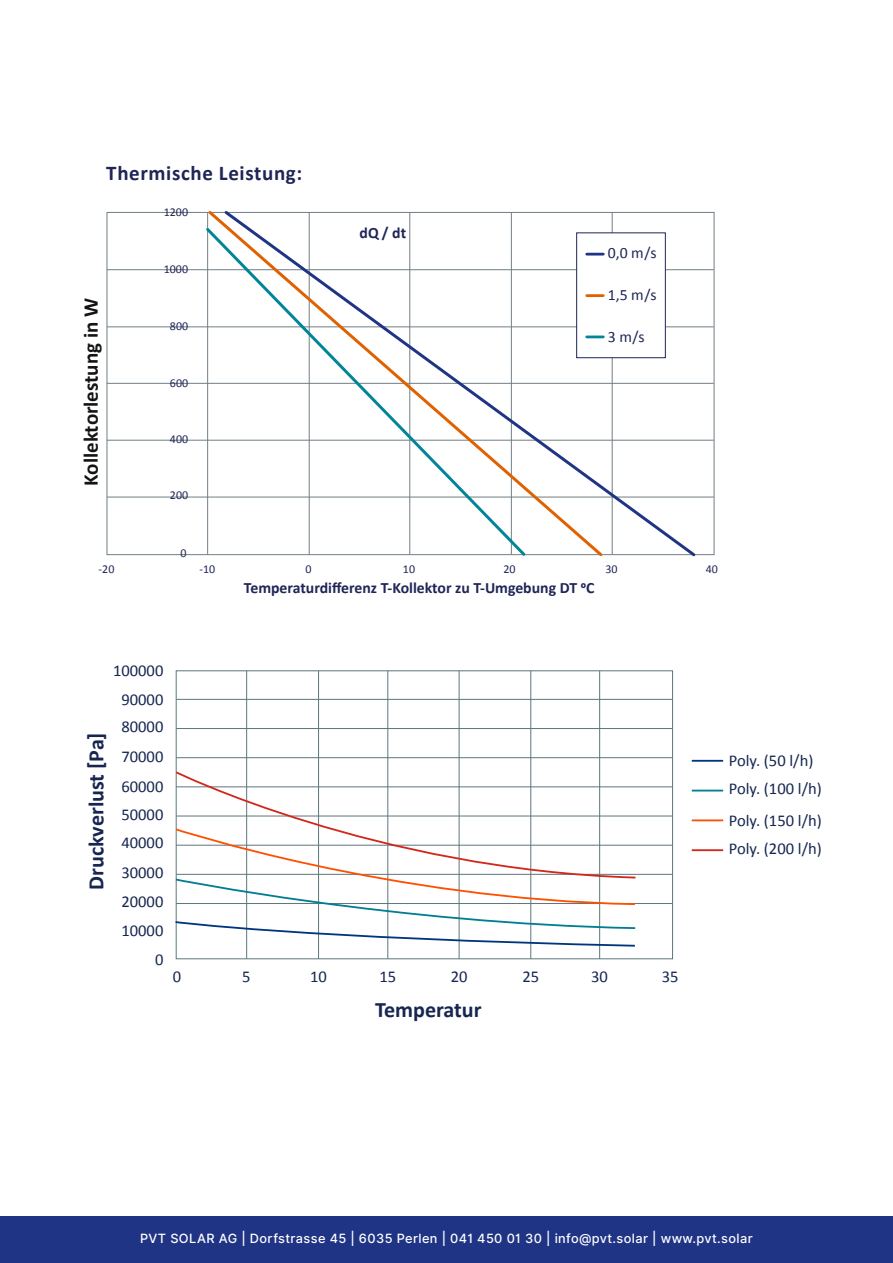
<style>
.page{position:relative;width:893px;height:1263px;background:#fff}
.page>*{position:absolute;margin:0;border:0;box-sizing:border-box;transform-origin:0 0}
.t1{font:700 22.05px "Calibri";color:#162650}
.t2{font:700 21px "Calibri";letter-spacing:.03em;color:#1f2556}
.t3{font:700 21px "Calibri";color:#131413}
.t4{font:18px "Myriad Pro";color:#131413}
.t5{font:16.5px/29.1px "Calibri";color:#162650}
.t6{font:700 15.75px "Calibri";color:#1f2556}
.t7{font:15.75px "Calibri";color:#1f2556}
.t8{font:500 12.75px "Inter";letter-spacing:.03em;color:#fff}
.t9{font:12px "Calibri";color:#1f2556}
</style>
<div class="page">
<div style="left:0;top:1216px;width:893px;height:47px;background:#203485"></div>
<hr style="left:107px;top:269px;width:607px;height:1px;background:#707f85">
<hr style="left:107px;top:326px;width:607px;height:1px;background:#707f85">
<hr style="left:107px;top:383px;width:607px;height:1px;background:#707f85">
<hr style="left:107px;top:440px;width:607px;height:1px;background:#707f85">
<hr style="left:107px;top:496px;width:607px;height:1px;background:#707f85">
<svg style="left:605px;top:212px;width:93px;height:345px"></svg>
<svg style="left:206px;top:211px;width:399px;height:345px"></svg>
<svg style="left:203px;top:225px;width:325px;height:331px"></svg>
<hr style="left:692px;top:760px;width:31px;height:2px;background:#00367e">
<hr style="left:692px;top:790px;width:31px;height:1px;background:#007e93">
<hr style="left:692px;top:819px;width:31px;height:2px;background:#ff5000">
<hr style="left:692px;top:849px;width:31px;height:2px;background:#d2281c">
<hr style="left:246px;top:671px;width:1px;height:288px;background:#5e767c">
<hr style="left:318px;top:671px;width:1px;height:288px;background:#5e767c">
<hr style="left:388px;top:671px;width:1px;height:288px;background:#5e767c">
<hr style="left:459px;top:671px;width:1px;height:288px;background:#5e767c">
<hr style="left:530px;top:671px;width:1px;height:288px;background:#5e767c">
<hr style="left:599px;top:671px;width:1px;height:288px;background:#5e767c">
<hr style="left:176px;top:699px;width:497px;height:1px;background:#5e767c">
<hr style="left:176px;top:728px;width:497px;height:1px;background:#5e767c">
<hr style="left:176px;top:757px;width:497px;height:1px;background:#5e767c">
<hr style="left:176px;top:786px;width:497px;height:1px;background:#5e767c">
<hr style="left:176px;top:816px;width:497px;height:1px;background:#5e767c">
<hr style="left:176px;top:845px;width:497px;height:1px;background:#5e767c">
<hr style="left:176px;top:874px;width:497px;height:1px;background:#5e767c">
<hr style="left:176px;top:903px;width:497px;height:1px;background:#5e767c">
<svg style="left:175px;top:770px;width:462px;height:57px"></svg>
<svg style="left:175px;top:827px;width:462px;height:121px"></svg>
<p class="t2" style="left:106px;top:158px;width:197px">Thermische Leistung:</p>
<p class="t3" style="left:76px;top:486px;width:189px;rotate:-90deg">Kollektorlestung in W</p>
<p class="t9" style="left:164px;top:204px;width:26px">1200</p>
<p class="t9" style="left:164px;top:260px;width:26px">1000</p>
<p class="t9" style="left:170px;top:317px;width:20px">800</p>
<p class="t9" style="left:170px;top:374px;width:20px">600</p>
<p class="t9" style="left:170px;top:430px;width:20px">400</p>
<p class="t9" style="left:170px;top:487px;width:20px">200</p>
<p class="t9" style="left:181px;top:545px;width:8px">0</p>
<p class="t6" style="left:360px;top:222px;width:48px">dQ / dt</p>
<p class="t7" style="left:608px;top:242px;width:50px">0,0 m/s</p>
<p class="t7" style="left:608px;top:284px;width:50px">1,5 m/s</p>
<p class="t7" style="left:608px;top:326px;width:38px">3 m/s</p>
<p class="t4" style="left:615px;top:242px;width:5px">,</p>
<p class="t4" style="left:615px;top:283px;width:5px">,</p>
<p class="t9" style="left:99px;top:560px;width:17px">-20</p>
<p class="t9" style="left:199px;top:560px;width:17px">-10</p>
<p class="t9" style="left:305px;top:561px;width:8px">0</p>
<p class="t9" style="left:403px;top:560px;width:14px">10</p>
<p class="t9" style="left:504px;top:560px;width:14px">20</p>
<p class="t9" style="left:605px;top:560px;width:14px">30</p>
<p class="t9" style="left:706px;top:560px;width:14px">40</p>
<p class="t6" style="left:244px;top:576px;width:352px">Temperaturdifferenz T-Kollektor zu T-Umgebung DT 0C</p>
<h1 class="t1" style="left:82px;top:890px;width:159px;rotate:-90deg">Druckverlust [Pa]</h1>
<p class="t5" style="left:113px;top:656px;width:52px;line-height:27.9px;text-align:center">100000<br>90000<br>80000</p>
<p class="t5" style="left:121px;top:741px;width:43px;line-height:30px">70000<br>60000</p>
<p class="t5" style="left:121px;top:799px;width:43px;text-align:right">50000<br>40000<br>30000<br>20000<br>10000<br>0</p>
<p class="t5" style="left:173px;top:961px;width:10px">0</p>
<p class="t5" style="left:242px;top:961px;width:10px">5</p>
<p class="t5" style="left:310px;top:961px;width:18px">10</p>
<p class="t5" style="left:379px;top:961px;width:18px">15</p>
<h1 class="t1" style="left:375px;top:996px;width:108px">Temperatur</h1>
<p class="t5" style="left:451px;top:961px;width:18px">20</p>
<p class="t5" style="left:522px;top:961px;width:18px">25</p>
<p class="t5" style="left:591px;top:961px;width:18px">30</p>
<p class="t5" style="left:662px;top:961px;width:18px">35</p>
<p class="t5" style="left:729px;top:746px;width:94px;line-height:28px">Poly. (50 l/h)<br>Poly. (100 l/h)</p>
<p class="t5" style="left:729px;top:806px;width:94px;line-height:28px">Poly. (150 l/h)<br>Poly. (200 l/h)</p>
<p class="t8" style="left:140px;top:1229px;width:614px">PVT SOLAR AG | Dorfstrasse 45 | 6035 Perlen | 041 450 01 30 | info@pvt.solar | www.pvt.solar</p>
</div>
